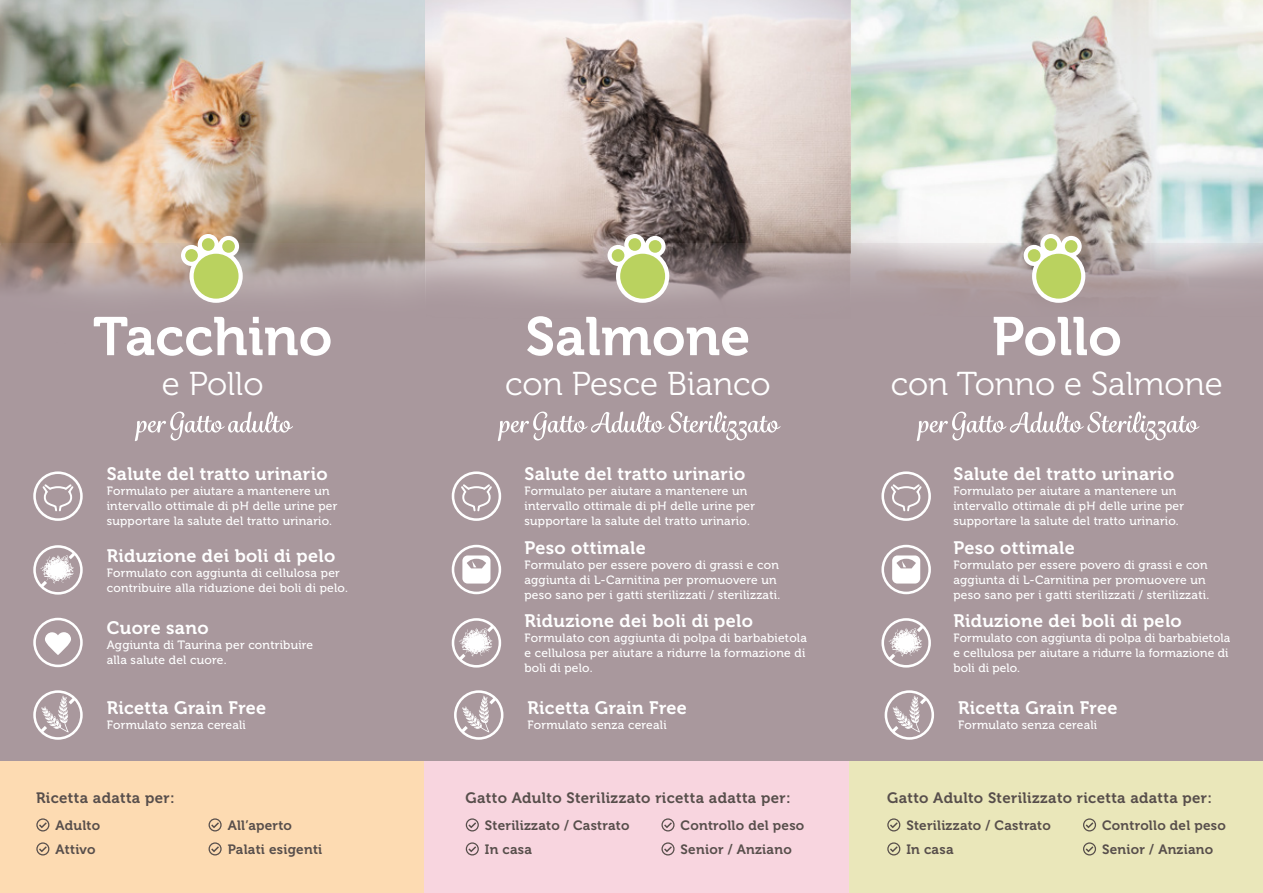
<style>
.page{position:relative;width:1263px;height:893px;background:#a9989d}
.page>*{position:absolute;margin:0;border:0;box-sizing:border-box;transform-origin:0 0}
.t1{font:54px "Museo 700";color:#fff}
.t2{font:33px "Museo 300";color:#fff}
.t3{font:18px "Museo 700";letter-spacing:.02em;color:#fff}
.t4{font:15px "Museo 700";letter-spacing:.025em;color:#574e4b}
.t5{font:13.5px/24px "Museo 700";letter-spacing:.02em;color:#574e4b}
.t6{font:12px/15px "Museo 500";letter-spacing:.02em;color:#fff}
</style>
<div class="page">
<div style="left:0;top:761px;width:425px;height:132px;background:#fddbb2"></div>
<div style="left:424px;top:761px;width:425px;height:132px;background:#f8d5df"></div>
<div style="left:849px;top:761px;width:414px;height:132px;background:#eae7ba"></div>
<img style="left:850px;top:0;width:413px;height:243px">
<img style="left:0;top:0;width:425px;height:243px">
<img style="left:425px;top:0;width:425px;height:243px">
<svg style="left:0;top:243px;width:1263px;height:56px"></svg>
<svg style="left:498px;top:411px;width:283px;height:30px"></svg>
<svg style="left:135px;top:411px;width:158px;height:30px"></svg>
<svg style="left:917px;top:411px;width:282px;height:30px"></svg>
<svg style="left:466px;top:818px;width:13px;height:13px"></svg>
<svg style="left:466px;top:842px;width:13px;height:13px"></svg>
<svg style="left:661px;top:818px;width:13px;height:13px"></svg>
<svg style="left:661px;top:842px;width:13px;height:13px"></svg>
<svg style="left:887px;top:818px;width:13px;height:13px"></svg>
<svg style="left:887px;top:842px;width:13px;height:13px"></svg>
<svg style="left:1083px;top:818px;width:13px;height:13px"></svg>
<svg style="left:1083px;top:842px;width:13px;height:13px"></svg>
<svg style="left:33px;top:471px;width:50px;height:50px"></svg>
<svg style="left:881px;top:471px;width:50px;height:50px"></svg>
<svg style="left:452px;top:471px;width:49px;height:50px"></svg>
<svg style="left:33px;top:545px;width:50px;height:50px"></svg>
<svg style="left:452px;top:545px;width:49px;height:49px"></svg>
<svg style="left:881px;top:545px;width:50px;height:49px"></svg>
<svg style="left:452px;top:618px;width:49px;height:50px"></svg>
<svg style="left:881px;top:618px;width:50px;height:50px"></svg>
<svg style="left:33px;top:618px;width:50px;height:49px"></svg>
<svg style="left:36px;top:818px;width:13px;height:13px"></svg>
<svg style="left:36px;top:842px;width:13px;height:13px"></svg>
<svg style="left:209px;top:818px;width:13px;height:13px"></svg>
<svg style="left:209px;top:842px;width:13px;height:13px"></svg>
<svg style="left:33px;top:690px;width:50px;height:50px"></svg>
<svg style="left:454px;top:690px;width:49px;height:50px"></svg>
<svg style="left:885px;top:690px;width:49px;height:50px"></svg>
<svg style="left:181px;top:234px;width:62px;height:69px"></svg>
<div style="left:194px;top:254px;width:45px;height:45px;background:#bad25f;border-radius:50%"></div>
<div style="left:185px;top:249px;width:13px;height:13px;background:#bad25f;border-radius:50%"></div>
<div style="left:202px;top:238px;width:13px;height:13px;background:#bad25f;border-radius:50%"></div>
<div style="left:222px;top:240px;width:13px;height:13px;background:#bad25f;border-radius:50%"></div>
<svg style="left:607px;top:234px;width:62px;height:69px"></svg>
<div style="left:620px;top:254px;width:45px;height:45px;background:#bad25f;border-radius:50%"></div>
<div style="left:612px;top:249px;width:12px;height:13px;background:#bad25f;border-radius:50%"></div>
<div style="left:628px;top:238px;width:13px;height:13px;background:#bad25f;border-radius:50%"></div>
<div style="left:649px;top:240px;width:12px;height:13px;background:#bad25f;border-radius:50%"></div>
<svg style="left:1023px;top:234px;width:62px;height:69px"></svg>
<div style="left:1036px;top:254px;width:45px;height:45px;background:#bad25f;border-radius:50%"></div>
<div style="left:1028px;top:249px;width:12px;height:13px;background:#bad25f;border-radius:50%"></div>
<div style="left:1044px;top:238px;width:13px;height:13px;background:#bad25f;border-radius:50%"></div>
<div style="left:1065px;top:240px;width:12px;height:13px;background:#bad25f;border-radius:50%"></div>
<h1 class="t1" style="left:93px;top:306px;width:241px">Tacchino</h1>
<h2 class="t2" style="left:162px;top:366px;width:103px">e Pollo</h2>
<h3 class="t3" style="left:107px;top:464px;width:222px">Salute del tratto urinario</h3>
<p class="t6" style="left:107px;top:484px;width:232px">Formulato per aiutare a mantenere un intervallo ottimale di pH delle urine per supportare la salute del tratto urinario.</p>
<h3 class="t3" style="left:107px;top:545px;width:230px">Riduzione dei boli di pelo</h3>
<p class="t6" style="left:107px;top:565px;width:243px">Formulato con aggiunta di cellulosa per contribuire alla riduzione dei boli di pelo.</p>
<h3 class="t3" style="left:107px;top:618px;width:103px">Cuore sano</h3>
<p class="t6" style="left:107px;top:638px;width:208px">Aggiunta di Taurina per contribuire alla salute del cuore.</p>
<h3 class="t3" style="left:107px;top:698px;width:161px">Ricetta Grain Free</h3>
<p class="t6" style="left:107px;top:718px;width:141px">Formulato senza cereali</p>
<p class="t4" style="left:36px;top:790px;width:140px">Ricetta adatta per:</p>
<p class="t5" style="left:55px;top:813px;width:46px">Adulto<br>Attivo</p>
<p class="t5" style="left:228px;top:813px;width:96px">All’aperto<br>Palati esigenti</p>
<h1 class="t1" style="left:525px;top:306px;width:226px">Salmone</h1>
<h2 class="t2" style="left:505px;top:366px;width:267px">con Pesce Bianco</h2>
<h3 class="t3" style="left:524px;top:464px;width:222px">Salute del tratto urinario</h3>
<p class="t6" style="left:524px;top:484px;width:232px">Formulato per aiutare a mantenere un intervallo ottimale di pH delle urine per supportare la salute del tratto urinario.</p>
<h3 class="t3" style="left:524px;top:537px;width:123px">Peso ottimale</h3>
<p class="t6" style="left:524px;top:557px;width:257px">Formulato per essere povero di grassi e con aggiunta di L-Carnitina per promuovere un peso sano per i gatti sterilizzati / sterilizzati.</p>
<h3 class="t3" style="left:524px;top:611px;width:230px">Riduzione dei boli di pelo</h3>
<p class="t6" style="left:524px;top:631px;width:284px">Formulato con aggiunta di polpa di barbabietola e cellulosa per aiutare a ridurre la formazione di boli di pelo.</p>
<h3 class="t3" style="left:527px;top:698px;width:161px">Ricetta Grain Free</h3>
<p class="t6" style="left:527px;top:718px;width:141px">Formulato senza cereali</p>
<p class="t4" style="left:466px;top:790px;width:327px">Gatto Adulto Sterilizzato ricetta adatta per:</p>
<p class="t5" style="left:485px;top:813px;width:146px">Sterilizzato / Castrato<br>In casa</p>
<p class="t5" style="left:681px;top:813px;width:125px">Controllo del peso<br>Senior / Anziano</p>
<h1 class="t1" style="left:992px;top:306px;width:131px">Pollo</h1>
<h2 class="t2" style="left:891px;top:366px;width:334px">con Tonno e Salmone</h2>
<h3 class="t3" style="left:953px;top:464px;width:222px">Salute del tratto urinario</h3>
<p class="t6" style="left:953px;top:484px;width:232px">Formulato per aiutare a mantenere un intervallo ottimale di pH delle urine per supportare la salute del tratto urinario.</p>
<h3 class="t3" style="left:953px;top:537px;width:123px">Peso ottimale</h3>
<p class="t6" style="left:953px;top:557px;width:257px">Formulato per essere povero di grassi e con aggiunta di L-Carnitina per promuovere un peso sano per i gatti sterilizzati / sterilizzati.</p>
<h3 class="t3" style="left:953px;top:611px;width:230px">Riduzione dei boli di pelo</h3>
<p class="t6" style="left:953px;top:631px;width:278px">Formulato con aggiunta di polpa di barbabietola e cellulosa per aiutare a ridurre la formazione di boli di pelo.</p>
<h3 class="t3" style="left:958px;top:698px;width:161px">Ricetta Grain Free</h3>
<p class="t6" style="left:958px;top:718px;width:141px">Formulato senza cereali</p>
<p class="t4" style="left:887px;top:790px;width:326px">Gatto Adulto Sterilizzato ricetta adatta per:</p>
<p class="t5" style="left:906px;top:813px;width:146px">Sterilizzato / Castrato<br>In casa</p>
<p class="t5" style="left:1102px;top:813px;width:125px">Controllo del peso<br>Senior / Anziano</p>
</div>
